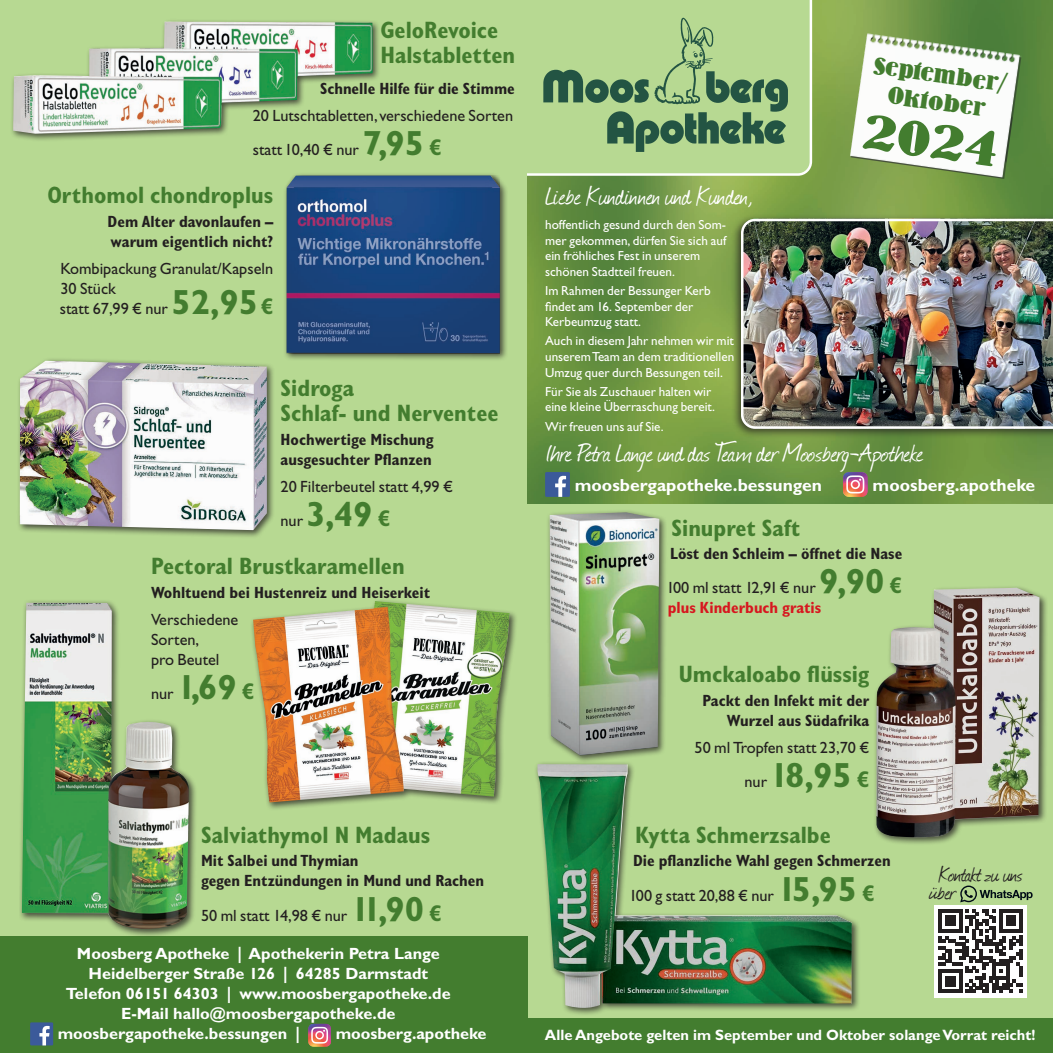
<style>
.page{position:relative;width:1053px;height:1053px;background:#fff}
.page>*{position:absolute;margin:0;border:0;box-sizing:border-box;transform-origin:0 0}
.t1{font:900 47.5px "Wooden Nickel";color:#437d2f}
.t2{font:700 35px "Gill Sans Std";color:#437d2f}
.t3{font:30px "Journal";letter-spacing:-.005em;color:#fff}
.t4{font:25px "Journal";letter-spacing:-.035em;color:#231f20}
.t5{font:700 condensed 23.75px/25px "Gill Sans Std";color:#437d2f}
.t6{font:900 22.5px/27.5px "Wooden Nickel";color:#437d2f;text-align:center}
.t7{font:700 17.5px "Gill Sans Std";color:#fff}
.t8{font:700 condensed 16.25px/20px "Gill Sans Std";color:#231f20}
.t9{font:16.25px/20px "Gill Sans Std";color:#231f20}
.t10{font:700 16.25px "Gill Sans Std";color:#fff}
.t11{font:700 condensed 16.25px "Gill Sans Std";color:#d7171f}
.t12{font:700 15px "Gill Sans Std";color:#fff}
.t13{font:13.12px/15.6px "Gill Sans Std";color:#fff}
.s1{font-weight:700;font-size:35px;color:#437d2f}
.s2{font-weight:700;font-stretch:condensed;font-size:22.75px;color:#437d2f}
.s3{font-weight:400;font-size:16.25px;color:#231f20}
.s4{font-stretch:condensed;font-size:22.75px}
.s5{font-weight:400;font-stretch:normal}
.s6{font-stretch:normal;font-size:35px;color:#437d2f}
.s7{font-size:22.75px;color:#437d2f}
</style>
<div class="page">
<div style="left:526px;top:0;width:526px;height:1052px;background:#b7d992"></div>
<div style="left:527px;top:1018px;width:525px;height:34px;background:#437d2f"></div>
<img style="left:527px;top:0;width:525px;height:503px">
<svg style="left:527px;top:0;width:285px;height:176px"></svg>
<div style="left:0;top:0;width:526px;height:1052px;background:#b7d992"></div>
<img style="left:849px;top:32px;width:172px;height:147px">
<div style="left:0;top:935px;width:527px;height:117px;background:#437d2f"></div>
<div style="left:30px;top:1022px;width:23px;height:23px;background:#3b5a9a"></div>
<svg style="left:39px;top:1025px;width:11px;height:20px"></svg>
<svg style="left:308px;top:1023px;width:23px;height:23px"></svg>
<div style="left:934px;top:904px;width:92px;height:93px;background:#fff"></div>
<svg style="left:938px;top:909px;width:84px;height:83px"></svg>
<svg style="left:960px;top:885px;width:72px;height:17px"></svg>
<div style="left:545px;top:472px;width:25px;height:25px;background:#3b5a9a"></div>
<svg style="left:555px;top:476px;width:11px;height:21px"></svg>
<svg style="left:843px;top:472px;width:24px;height:24px"></svg>
<div style="left:731px;top:214px;width:321px;height:225px;background:#231f20;opacity:.75"></div>
<img style="left:741px;top:219px;width:311px;height:210px">
<div style="left:534px;top:760px;width:326px;height:256px;background:#231f20;opacity:.75"></div>
<img style="left:537px;top:764px;width:314px;height:245px">
<div style="left:873px;top:584px;width:174px;height:262px;background:#231f20;opacity:.75"></div>
<img style="left:876px;top:587px;width:163px;height:251px">
<div style="left:546px;top:509px;width:121px;height:254px;background:#231f20;opacity:.75"></div>
<img style="left:549px;top:512px;width:110px;height:243px">
<div style="left:19px;top:599px;width:178px;height:338px;background:#231f20;opacity:.75"></div>
<img style="left:22px;top:602px;width:168px;height:327px">
<div style="left:283px;top:172px;width:225px;height:189px;background:#231f20;opacity:.75"></div>
<img style="left:286px;top:175px;width:214px;height:178px">
<div style="left:16px;top:357px;width:259px;height:181px;background:#231f20;opacity:.75"></div>
<img style="left:20px;top:361px;width:247px;height:169px">
<div style="left:250px;top:598px;width:267px;height:212px;background:#231f20;opacity:.75"></div>
<img style="left:253px;top:601px;width:256px;height:201px">
<div style="left:10px;top:18px;width:371px;height:124px;background:#231f20;opacity:.75"></div>
<img style="left:13px;top:22px;width:359px;height:112px">
<h3 class="t5" style="left:380px;top:17px;width:136px">GeloRevoice<br>Halstabletten</h3>
<p class="t8" style="left:320px;top:78px;width:196px">Schnelle Hilfe für die Stimme</p>
<p class="t9" style="left:253px;top:98px;width:262px;line-height:34.1px">20 Lutschtabletten, verschiedene Sorten statt 10,40 € nur <span class="s1">7,95</span> <span class="s2">€</span></p>
<h3 class="t5" style="left:47px;top:182px;width:227px">Orthomol chondroplus</h3>
<p class="t8" style="left:108px;top:211px;width:167px">Dem Alter davonlaufen – warum eigentlich nicht?</p>
<p class="t9" style="left:60px;top:258px;width:215px">Kombipackung Granulat/Kapseln<br>30 Stück<br>statt 67,99 € nur <span class="s1">52,95</span> <span class="s2">€</span></p>
<h3 class="t5" style="left:280px;top:375px;width:219px">Sidroga<br>Schlaf- und Nerventee</h3>
<p class="t8" style="left:280px;top:429px;width:154px">Hochwertige Mischung ausgesuchter Pflanzen</p>
<p class="t9" style="left:280px;top:476px;width:174px">20 Filterbeutel statt 4,99 €</p>
<h2 class="t2" style="left:280px;top:493px;width:111px"><span class="s3">nur</span> 3,49 <span class="s4">€</span></h2>
<h3 class="t5" style="left:151px;top:553px;width:255px">Pectoral Brustkaramellen</h3>
<p class="t8" style="left:151px;top:582px;width:280px">Wohltuend bei Hustenreiz und Heiserkeit</p>
<p class="t9" style="left:151px;top:609px;width:89px">Verschiedene<br>Sorten,<br>pro Beutel</p>
<h2 class="t2" style="left:151px;top:666px;width:105px"><span class="s3">nur</span> 1,69 <span class="s4">€</span></h2>
<h3 class="t5" style="left:201px;top:822px;width:231px">Salviathymol N Madaus</h3>
<p class="t8" style="left:201px;top:850px;width:284px">Mit Salbei und Thymian<br>gegen Entzündungen in Mund und Rachen</p>
<p class="t9" style="left:201px;top:905px;width:242px">50 ml statt 14,98 € nur <span class="s1">11,90</span> <span class="s2">€</span></p>
<p class="t10" style="left:77px;top:944px;width:364px">Moosberg Apotheke | Apothekerin Petra Lange</p>
<p class="t10" style="left:89px;top:964px;width:341px">Heidelberger Straße 126 | 64285 Darmstadt</p>
<p class="t10" style="left:66px;top:984px;width:386px">Telefon 06151 64303 | www.moosbergapotheke.de</p>
<p class="t10" style="left:121px;top:1004px;width:276px">E-Mail hallo@moosbergapotheke.de</p>
<p class="t10" style="left:58px;top:1024px;width:244px">moosbergapotheke.bessungen |</p>
<p class="t10" style="left:335px;top:1024px;width:152px">moosberg.apotheke</p>
<h3 class="t6" style="left:875px;top:51px;width:135px;rotate:8deg">September/<br>Oktober</h3>
<h1 class="t1" style="left:867px;top:100px;width:137px;rotate:8deg">2024</h1>
<h3 class="t3" style="left:545px;top:176px;width:210px">Liebe Kundinnen und Kunden,</h3>
<p class="t13" style="left:545px;top:217px;width:183px">hoffentlich gesund durch den Som&shy;mer gekommen, dürfen Sie sich auf ein fröhliches Fest in unserem schönen Stadtteil freuen.</p>
<p class="t13" style="left:545px;top:283px;width:167px">Im Rahmen der Bessunger Kerb findet am 16. September der<br>Kerbeumzug statt.</p>
<p class="t13" style="left:545px;top:333px;width:191px;text-align:justify">Auch in diesem Jahr nehmen wir mit unserem Team an dem traditionellen Umzug quer durch Bessungen teil.</p>
<p class="t13" style="left:545px;top:383px;width:171px">Für Sie als Zuschauer halten wir eine kleine Überraschung bereit.</p>
<p class="t13" style="left:545px;top:418px;width:120px">Wir freuen uns auf Sie.</p>
<h3 class="t3" style="left:545px;top:432px;width:380px">Ihre Petra Lange und das Team der Moosberg-Apotheke</h3>
<p class="t7" style="left:574px;top:475px;width:249px">moosbergapotheke.bessungen</p>
<p class="t7" style="left:872px;top:475px;width:164px">moosberg.apotheke</p>
<h3 class="t5" style="left:671px;top:515px;width:130px">Sinupret Saft</h3>
<p class="t8" style="left:666px;top:536px;width:237px;line-height:34.1px">Löst den Schleim – öffnet die Nase<br><span class="s5">100 ml statt 12,91 € nur</span> <span class="s6">9,90</span> <span class="s7">€</span></p>
<p class="t11" style="left:667px;top:598px;width:155px">plus Kinderbuch gratis</p>
<h3 class="t5" style="left:678px;top:661px;width:192px">Umckaloabo flüssig</h3>
<p class="t8" style="left:702px;top:690px;width:168px;text-align:right">Packt den Infekt mit der<br>Wurzel aus Südafrika</p>
<p class="t9" style="left:694px;top:737px;width:176px">50 ml Tropfen statt 23,70 €</p>
<h2 class="t2" style="left:744px;top:754px;width:126px"><span class="s3">nur</span> 18,95 <span class="s4">€</span></h2>
<h3 class="t5" style="left:635px;top:822px;width:197px">Kytta Schmerzsalbe</h3>
<p class="t8" style="left:629px;top:843px;width:263px;line-height:34.1px">Die pflanzliche Wahl gegen Schmerzen<br><span class="s5">100 g statt 20,88 € nur</span> <span class="s6">15,95</span> <span class="s7">€</span></p>
<h3 class="t4" style="left:938px;top:857px;width:86px">Kontakt zu uns</h3>
<h3 class="t4" style="left:928px;top:874px;width:29px">über</h3>
<p class="t12" style="left:545px;top:1025px;width:492px">Alle Angebote gelten im September und Oktober solange Vorrat reicht!</p>
</div>
